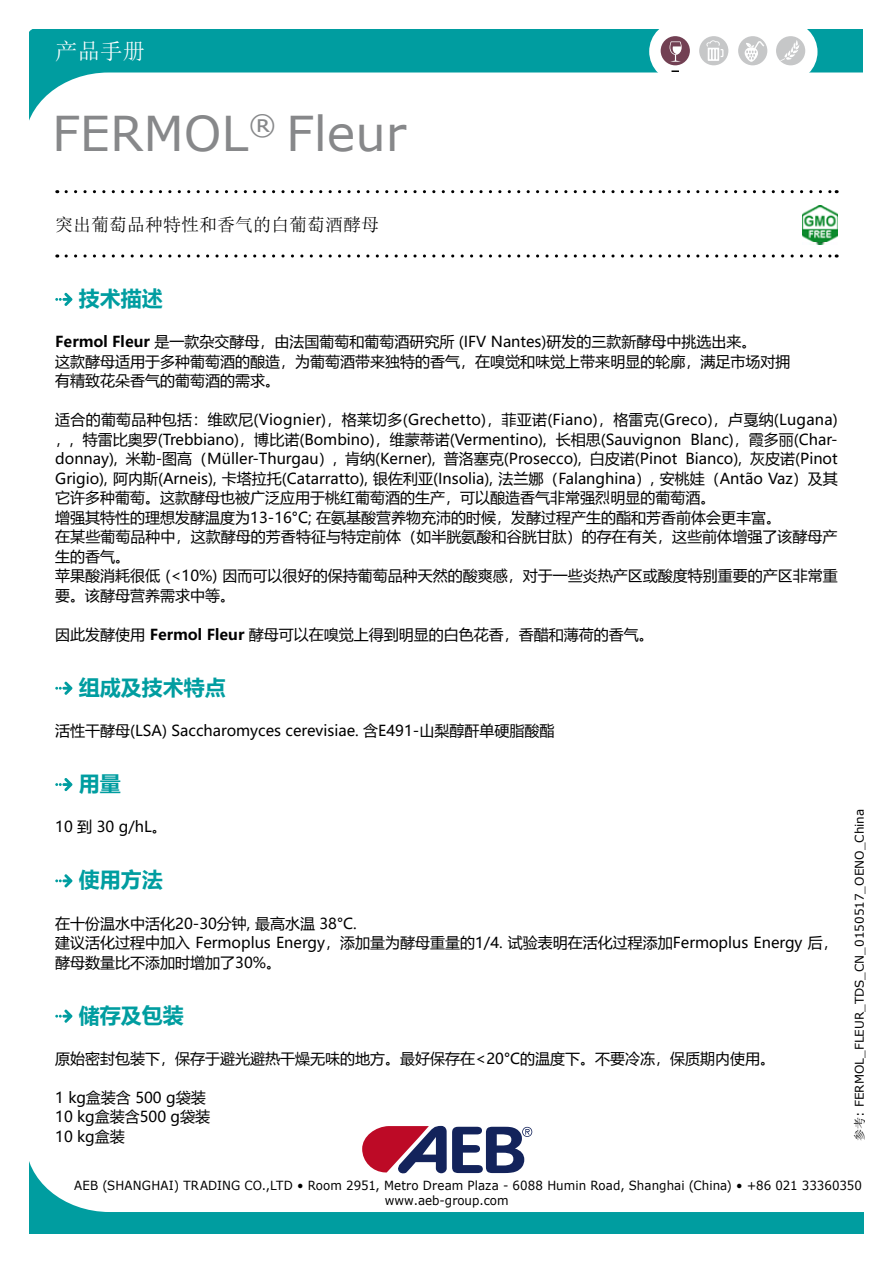
<style>
.page{position:relative;width:893px;height:1263px;background:#fff}
.page>*{position:absolute;margin:0;border:0;box-sizing:border-box;transform-origin:0 0}
.t1{font:48px "Verdana";color:#87888a}
.t2{font:22.5px "Sim Sun";color:#fff}
.t3{font:700 21px "Microsoft Ya Hei";color:#009da0}
.t4{font:18px "Sim Sun";color:#000}
.t5{font:15px/19.5px "Microsoft Ya Hei";color:#000}
.t6{font:12.6px/15.1px "Verdana";letter-spacing:.005em;color:#000;scale:.94 1}
.t7{font:12px "Verdana";color:#000}
.s1{font-weight:700}
.s2{font-family:"N Sim Sun"}
</style>
<div class="page">
<svg style="left:30px;top:1164px;width:834px;height:69px"></svg>
<svg style="left:66px;top:190px;width:771px;height:3px"></svg>
<svg style="left:66px;top:254px;width:771px;height:4px"></svg>
<svg style="left:29px;top:30px;width:834px;height:91px"></svg>
<svg style="left:649px;top:21px;width:167px;height:61px"></svg>
<div style="left:650px;top:22px;width:167px;height:60px;background:#fff;border-radius:30px"></div>
<svg style="left:671px;top:70px;width:8px;height:2px"></svg>
<div style="left:776px;top:36px;width:29px;height:29px;background:#c6c7c8;border-radius:50%"></div>
<svg style="left:780px;top:40px;width:20px;height:21px"></svg>
<div style="left:738px;top:36px;width:29px;height:29px;background:#c6c7c8;border-radius:50%"></div>
<div style="left:661px;top:36px;width:29px;height:29px;background:#724053;border-radius:50%"></div>
<div style="left:699px;top:36px;width:29px;height:29px;background:#c6c7c8;border-radius:50%"></div>
<svg style="left:706px;top:40px;width:17px;height:21px"></svg>
<svg style="left:670px;top:41px;width:12px;height:21px"></svg>
<svg style="left:745px;top:41px;width:19px;height:21px"></svg>
<svg style="left:362px;top:1126px;width:170px;height:48px"></svg>
<svg style="left:55px;top:293px;width:17px;height:13px"></svg>
<svg style="left:55px;top:682px;width:17px;height:13px"></svg>
<svg style="left:55px;top:778px;width:17px;height:13px"></svg>
<svg style="left:55px;top:874px;width:17px;height:13px"></svg>
<svg style="left:55px;top:1009px;width:17px;height:14px"></svg>
<img style="left:802px;top:205px;width:36px;height:39px">
<h2 class="t2" style="left:55px;top:40px;width:92px">产品手册</h2>
<h1 class="t1" style="left:52px;top:101px;width:356px">FERMOL<sup>®</sup> Fleur</h1>
<p class="t4" style="left:55px;top:216px;width:326px">突出葡萄品种特性和香气的白葡萄酒酵母</p>
<h3 class="t3" style="left:79px;top:284px;width:85px">技术描述</h3>
<p class="t5" style="left:55px;top:331px;width:737px"><span class="s1">Fermol Fleur</span> 是一款杂交酵母，由法国葡萄和葡萄酒研究所 (IFV Nantes)研发的三款新酵母中挑选出来。<br>这款酵母适用于多种葡萄酒的酿造，为葡萄酒带来独特的香气，在嗅觉和味觉上带来明显的轮廓，满足市场对拥有精致花朵香气的葡萄酒的需求。</p>
<p class="t5" style="left:55px;top:409px;width:784px">适合的葡萄品种包括：维欧尼(Viognier)，格莱切多(Grechetto)，菲亚诺(Fiano)，格雷克(Greco)，卢戛纳(Lugana)，, 特雷比奥罗(Trebbiano)，博比诺(Bombino)，维蒙蒂诺(Vermentino), 长相思(Sauvignon Blanc)，霞多丽(Char&shy;donnay), 米勒-图高（Müller-Thurgau）, 肯纳(Kerner), 普洛塞克(Prosecco), 白皮诺(Pinot Bianco), 灰皮诺(Pinot Grigio), 阿内斯(Arneis), 卡塔拉托(Catarratto), 银佐利亚(Insolia), 法兰娜（Falanghina）, 安桃娃（Antão Vaz）及其它许多种葡萄。这款酵母也被广泛应用于桃红葡萄酒的生产，可以酿造香气非常强烈明显的葡萄酒。<br>增强其特性的理想发酵温度为13-16°C; 在氨基酸营养物充沛的时候，发酵过程产生的酯和芳香前体会更丰富。<br>在某些葡萄品种中，这款酵母的芳香特征与特定前体（如半胱氨酸和谷胱甘肽）的存在有关，这些前体增强了该酵母产生的香气。<br>苹果酸消耗很低 (&lt;10%) 因而可以很好的保持葡萄品种天然的酸爽感，对于一些炎热产区或酸度特别重要的产区非常重要。该酵母营养需求中等。</p>
<p class="t5" style="left:55px;top:624px;width:600px">因此发酵使用 <span class="s1">Fermol Fleur</span> 酵母可以在嗅觉上得到明显的白色花香，香醋和薄荷的香气。</p>
<h3 class="t3" style="left:79px;top:673px;width:148px">组成及技术特点</h3>
<p class="t5" style="left:55px;top:720px;width:501px">活性干酵母(LSA) Saccharomyces cerevisiae. 含E491-山梨醇酐单硬脂酸酯</p>
<h3 class="t3" style="left:79px;top:769px;width:43px">用量</h3>
<p class="t5" style="left:55px;top:817px;width:113px">10 到 30 g/hL。</p>
<h3 class="t3" style="left:79px;top:865px;width:85px">使用方法</h3>
<p class="t5" style="left:55px;top:913px;width:784px">在十份温水中活化20-30分钟, 最高水温 38°C.<br>建议活化过程中加入 Fermoplus Energy，添加量为酵母重量的1/4. 试验表明在活化过程添加Fermoplus Energy 后，酵母数量比不添加时增加了30%。</p>
<h3 class="t3" style="left:79px;top:1000px;width:106px">储存及包装</h3>
<p class="t5" style="left:55px;top:1048px;width:721px">原始密封包装下，保存于避光避热干燥无味的地方。最好保存在&lt;20°C的温度下。不要冷冻，保质期内使用。</p>
<p class="t5" style="left:55px;top:1087px;width:156px">1 kg盒装含 500 g袋装<br>10 kg盒装含500 g袋装<br>10 kg盒装</p>
<p class="t7" style="left:851px;top:1141px;width:333px;rotate:-90deg"><span class="s2">参考</span>: FERMOL_FLEUR_TDS_CN_0150517_OENO_China</p>
<p class="t6" style="left:385px;top:1177px;width:509px;text-indent:-310px">AEB (SHANGHAI) TRADING CO.,LTD • Room 2951, Metro Dream Plaza - 6088 Humin Road, Shanghai (China) • +86 021 33360350 www.aeb-group.com</p>
</div>
